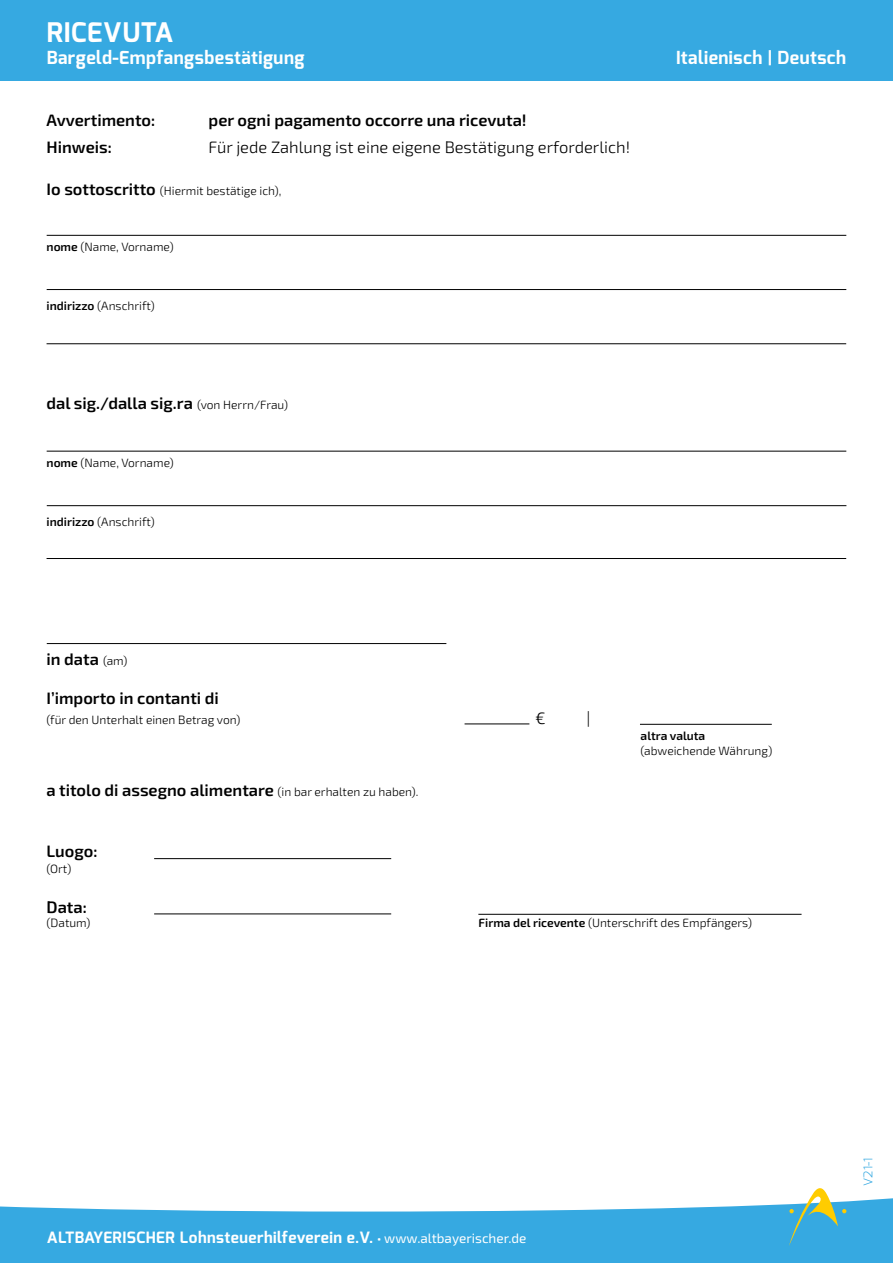
<style>
.page{position:relative;width:893px;height:1263px;background:#fff}
.page>*{position:absolute;margin:0;border:0;box-sizing:border-box;transform-origin:0 0}
.t1{font:700 27px "Exo";letter-spacing:.025em;color:#fff}
.t2{font:700 18px "Exo";letter-spacing:.025em;color:#fff}
.t3{font:600 16.5px "Exo 2";color:#000}
.t4{font:300 16.5px "Exo 2";color:#000}
.t5{font:700 15.6px "Exo";letter-spacing:.03em;color:#fff}
.t6{font:300 12px "Exo 2";color:#000}
.t7{font:600 12px "Exo 2";color:#000}
.t8{font:300 12px "Exo";color:#36a9e1}
.s1{font-weight:600;font-size:16.5px}
.s2{font-weight:600}
.s3{font-weight:300;font-size:12px}
.s4{font-family:"Exo 2";font-weight:400;font-size:13.5px}
</style>
<div class="page">
<div style="left:0;top:0;width:893px;height:81px;background:#36a9e1"></div>
<svg style="left:0;top:1198px;width:893px;height:65px;fill:#36a9e1"></svg>
<svg style="left:789px;top:1188px;width:57px;height:58px"></svg>
<hr style="left:47px;top:343px;width:799px;height:1px;background:#000">
<hr style="left:47px;top:289px;width:799px;height:1px;background:#000">
<hr style="left:47px;top:235px;width:799px;height:1px;background:#000">
<hr style="left:47px;top:558px;width:799px;height:1px;background:#000">
<hr style="left:47px;top:505px;width:799px;height:1px;background:#000">
<hr style="left:47px;top:451px;width:799px;height:1px;background:#000">
<hr style="left:47px;top:643px;width:399px;height:1px;background:#000">
<hr style="left:465px;top:723px;width:64px;height:1px;background:#000">
<hr style="left:640px;top:724px;width:132px;height:1px;background:#000">
<hr style="left:154px;top:858px;width:237px;height:1px;background:#000">
<hr style="left:154px;top:913px;width:237px;height:1px;background:#000">
<hr style="left:478px;top:914px;width:323px;height:1px;background:#000">
<h1 class="t1" style="left:47px;top:15px;width:128px">RICEVUTA</h1>
<h2 class="t2" style="left:47px;top:46px;width:259px">Bargeld-Empfangsbestätigung</h2>
<h2 class="t2" style="left:676px;top:46px;width:172px">Italienisch | Deutsch</h2>
<h3 class="t3" style="left:47px;top:109px;width:110px">Avvertimento:</h3>
<h3 class="t3" style="left:209px;top:109px;width:320px">per ogni pagamento occorre una ricevuta!</h3>
<h3 class="t3" style="left:47px;top:136px;width:67px">Hinweis:</h3>
<h3 class="t4" style="left:209px;top:136px;width:423px">Für jede Zahlung ist eine eigene Bestätigung erforderlich!</h3>
<p class="t6" style="left:47px;top:182px;width:236px"><span class="s1">Io sottoscritto</span> (Hiermit bestätige ich),</p>
<p class="t6" style="left:47px;top:238px;width:129px"><span class="s2">nome</span> (Name, Vorname)</p>
<p class="t6" style="left:47px;top:297px;width:110px"><span class="s2">indirizzo</span> (Anschrift)</p>
<h3 class="t3" style="left:47px;top:392px;width:243px">dal sig./dalla sig.ra <span class="s3">(von Herrn/Frau)</span></h3>
<p class="t6" style="left:47px;top:454px;width:129px"><span class="s2">nome</span> (Name, Vorname)</p>
<p class="t6" style="left:47px;top:513px;width:110px"><span class="s2">indirizzo</span> (Anschrift)</p>
<h3 class="t3" style="left:47px;top:647px;width:82px">in data <span class="s3">(am)</span></h3>
<h3 class="t3" style="left:47px;top:687px;width:174px">I’importo in contanti di</h3>
<p class="t6" style="left:47px;top:711px;width:195px">(für den Unterhalt einen Betrag von)</p>
<h3 class="t4" style="left:535px;top:707px;width:12px">€</h3>
<h3 class="t4" style="left:587px;top:707px;width:5px">|</h3>
<h3 class="t3" style="left:47px;top:779px;width:373px">a titolo di assegno alimentare <span class="s3">(in bar erhalten zu haben).</span></h3>
<p class="t7" style="left:641px;top:728px;width:66px">altra valuta</p>
<p class="t6" style="left:641px;top:742px;width:133px">(abweichende Währung)</p>
<h3 class="t3" style="left:47px;top:840px;width:52px">Luogo:</h3>
<p class="t6" style="left:47px;top:861px;width:26px">(Ort)</p>
<h3 class="t3" style="left:47px;top:896px;width:42px">Data:</h3>
<p class="t6" style="left:47px;top:915px;width:45px">(Datum)</p>
<p class="t6" style="left:479px;top:915px;width:275px"><span class="s2">Firma del ricevente</span> (Unterschrift des Empfängers)</p>
<h3 class="t5" style="left:47px;top:1227px;width:481px">ALTBAYERISCHER Lohnsteuerhilfeverein e.V. <span class="s4">• www.altbayerischer.de</span></h3>
<p class="t8" style="left:860px;top:1186px;width:30px;rotate:-90deg">V21-1</p>
</div>
